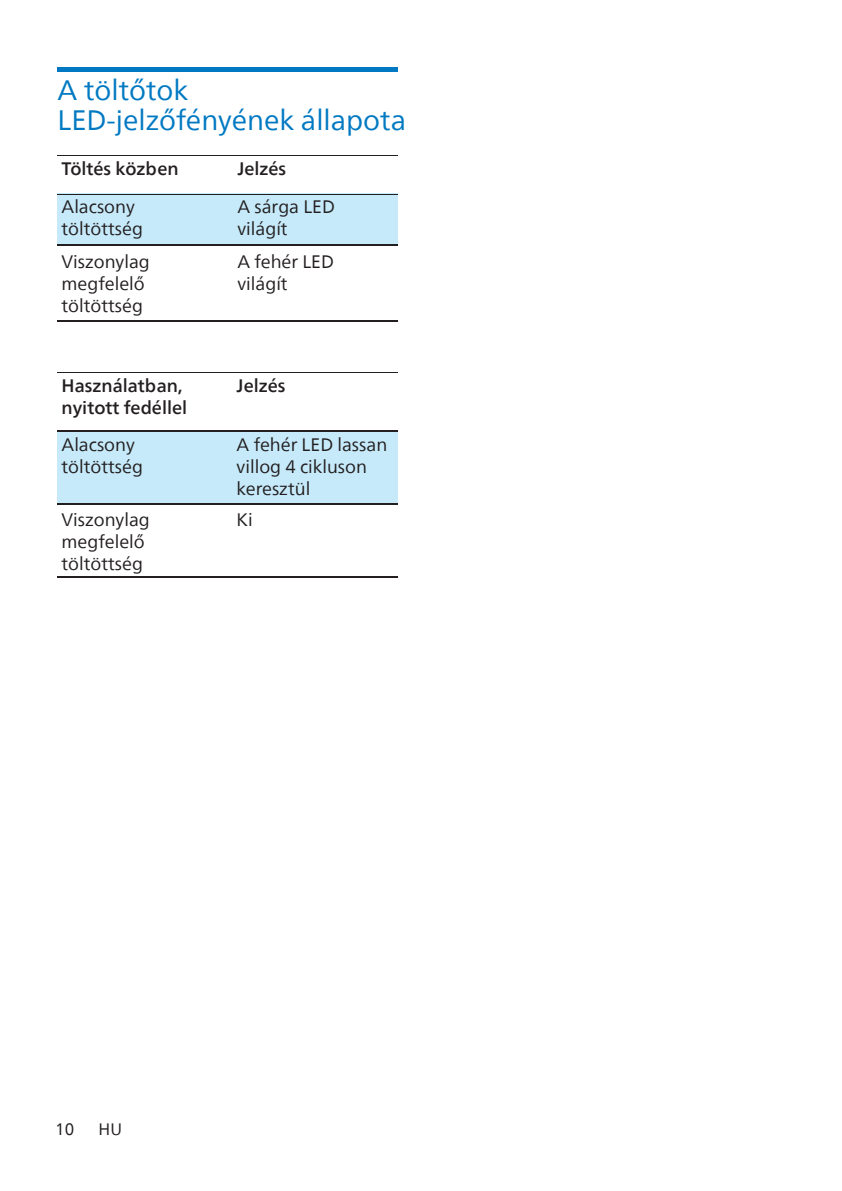
<style>
.page{position:relative;width:842px;height:1191px;background:#fff}
.page>*{position:absolute;margin:0;border:0;box-sizing:border-box;transform-origin:0 0}
.t1{font:28px/30px "Neue Frutiger World";color:#0079c2}
.t2{font:18px/22px "Neue Frutiger World";color:#231f20}
.t3{font:500 18px/22px "Neue Frutiger World";color:#231f20}
.t4{font:16.6px "Neue Frutiger World";color:#231f20}
</style>
<div class="page">
<hr style="left:57px;top:68px;width:341px;height:4px;background:#0079c2">
<hr style="left:57px;top:155px;width:165px;height:1px;background:#231f20">
<hr style="left:222px;top:155px;width:176px;height:1px;background:#231f20">
<div style="left:222px;top:193px;width:176px;height:53px;background:#c6eafa"></div>
<div style="left:57px;top:193px;width:165px;height:53px;background:#c6eafa"></div>
<div style="left:222px;top:431px;width:176px;height:73px;background:#c6eafa"></div>
<div style="left:57px;top:431px;width:165px;height:73px;background:#c6eafa"></div>
<hr style="left:57px;top:372px;width:165px;height:1px;background:#231f20">
<hr style="left:222px;top:372px;width:176px;height:1px;background:#231f20">
<hr style="left:57px;top:320px;width:165px;height:1px;background:#231f20">
<hr style="left:222px;top:320px;width:176px;height:1px;background:#231f20">
<hr style="left:57px;top:576px;width:165px;height:1px;background:#231f20">
<hr style="left:222px;top:576px;width:176px;height:1px;background:#231f20">
<hr style="left:57px;top:430px;width:165px;height:1px;background:#231f20">
<hr style="left:222px;top:430px;width:176px;height:1px;background:#231f20">
<hr style="left:57px;top:503px;width:165px;height:1px;background:#231f20">
<hr style="left:222px;top:503px;width:176px;height:1px;background:#231f20">
<hr style="left:57px;top:193px;width:165px;height:1px;background:#231f20">
<hr style="left:222px;top:193px;width:176px;height:1px;background:#231f20">
<hr style="left:57px;top:245px;width:165px;height:1px;background:#231f20">
<hr style="left:222px;top:245px;width:176px;height:1px;background:#231f20">
<h1 class="t1" style="left:58px;top:76px;width:350px">A töltőtok<br>LED-jelzőfényének állapota</h1>
<p class="t3" style="left:62px;top:158px;width:119px">Töltés közben</p>
<p class="t3" style="left:237px;top:158px;width:50px">Jelzés</p>
<p class="t2" style="left:62px;top:196px;width:83px">Alacsony töltöttség</p>
<p class="t2" style="left:62px;top:251px;width:90px">Viszonylag megfelelő töltöttség</p>
<p class="t2" style="left:237px;top:251px;width:98px">A fehér LED világít</p>
<p class="t2" style="left:237px;top:196px;width:99px">A sárga LED világít</p>
<p class="t3" style="left:62px;top:374px;width:127px">Használatban, nyitott fedéllel</p>
<p class="t3" style="left:237px;top:374px;width:50px">Jelzés</p>
<p class="t2" style="left:237px;top:434px;width:152px">A fehér LED lassan villog 4 cikluson keresztül</p>
<p class="t2" style="left:62px;top:434px;width:83px">Alacsony töltöttség</p>
<p class="t2" style="left:62px;top:509px;width:90px">Viszonylag megfelelő töltöttség</p>
<p class="t2" style="left:237px;top:509px;width:18px">Ki</p>
<p class="t4" style="left:55px;top:1116px;width:21px">10</p>
<p class="t4" style="left:99px;top:1116px;width:25px">HU</p>
</div>
